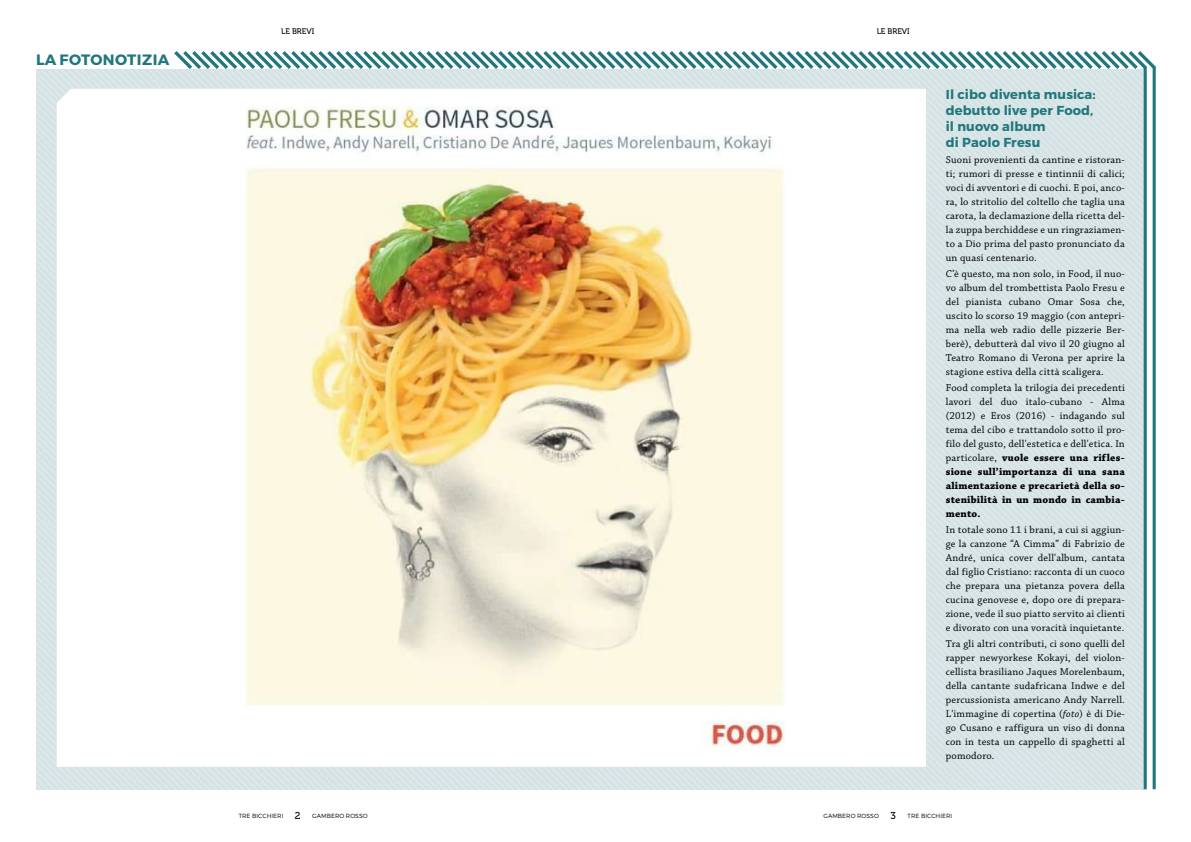
<style>
.page{position:relative;width:1191px;height:842px;background:#fff}
.page>*{position:absolute;margin:0;border:0;box-sizing:border-box;transform-origin:0 0}
.t1{font:700 15px "Montserrat";letter-spacing:.03em;color:#21777d}
.t2{font:700 13px/16px "Montserrat";letter-spacing:.01em;color:#21777d}
.t3{font:10.5px/14px "Chaparral Pro";letter-spacing:.02em;color:#000;text-align:justify}
.t4{font:8px "Museo 500";color:#000}
.t5{font:300 6px "Montserrat";letter-spacing:.01em;color:#000}
.s1{font-weight:700}
.s2{font-style:italic}
.s3{font-family:"Museo 500";font-weight:400;font-size:10px}
</style>
<div class="page">
<div style="left:36px;top:69px;width:560px;height:720px;background:#d4e1e3"></div>
<div style="left:57px;top:89px;width:869px;height:678px;background:#fff"></div>
<hr style="left:1152px;top:67px;width:3px;height:722px;background:#21777d">
<hr style="left:1143px;top:67px;width:3px;height:722px;background:#21777d">
<div style="left:190px;top:106px;width:641px;height:641px;background:#fff"></div>
<img style="left:245px;top:106px;width:539px;height:641px">
<svg style="left:174px;top:51px;width:982px;height:22px"></svg>
<h1 class="t1" style="left:36px;top:50px;width:135px">LA FOTONOTIZIA</h1>
<p class="t4" style="left:281px;top:27px;width:34px">LE BREVI</p>
<p class="t4" style="left:876px;top:27px;width:34px">LE BREVI</p>
<p class="t2" style="left:945px;top:86px;width:151px">Il cibo diventa musica: debutto live per Food, il nuovo album<br>di Paolo Fresu</p>
<p class="t3" style="left:945px;top:153px;width:181px">Suoni provenienti da cantine e ristoran&shy;ti; rumori di presse e tintinnii di calici; voci di avventori e di cuochi. E poi, anco&shy;ra, lo stritolio del coltello che taglia una carota, la declamazione della ricetta del&shy;la zuppa berchiddese e un ringraziamen&shy;to a Dio prima del pasto pronunciato da un quasi centenario.</p>
<p class="t3" style="left:945px;top:267px;width:181px">C’è questo, ma non solo, in Food, il nuo&shy;vo album del trombettista Paolo Fresu e del pianista cubano Omar Sosa che, uscito lo scorso 19 maggio (con antepri&shy;ma nella web radio delle pizzerie Ber&shy;berè), debutterà dal vivo il 20 giugno al Teatro Romano di Verona per aprire la stagione estiva della città scaligera.</p>
<p class="t3" style="left:945px;top:381px;width:181px">Food completa la trilogia dei precedenti lavori del duo italo-cubano - Alma (2012) e Eros (2016) - indagando sul tema del cibo e trattandolo sotto il pro&shy;filo del gusto, dell'estetica e dell'etica. In particolare, <span class="s1">vuole essere una rifles&shy;sione sull’importanza di una sana alimentazione e precarietà della so&shy;stenibilità in un mondo in cambia&shy;mento.</span></p>
<p class="t3" style="left:945px;top:523px;width:181px">In totale sono 11 i brani, a cui si aggiun&shy;ge la canzone “A Cimma” di Fabrizio de André, unica cover dell'album, cantata dal figlio Cristiano: racconta di un cuoco che prepara una pietanza povera della cucina genovese e, dopo ore di prepara&shy;zione, vede il suo piatto servito ai clienti e divorato con una voracità inquietante.</p>
<p class="t3" style="left:945px;top:637px;width:181px">Tra gli altri contributi, ci sono quelli del rapper newyorkese Kokayi, del violon&shy;cellista brasiliano Jaques Morelenbaum, della cantante sudafricana Indwe e del percussionista americano Andy Narrell.<br>L'immagine di copertina (<span class="s2">foto</span>) è di Die&shy;go Cusano e raffigura un viso di donna con in testa un cappello di spaghetti al pomodoro.</p>
<p class="t5" style="left:239px;top:812px;width:130px">TRE BICCHIERI <span class="s3">2</span> GAMBERO ROSSO</p>
<p class="t5" style="left:823px;top:812px;width:130px">GAMBERO ROSSO <span class="s3">3</span> TRE BICCHIERI</p>
</div>
